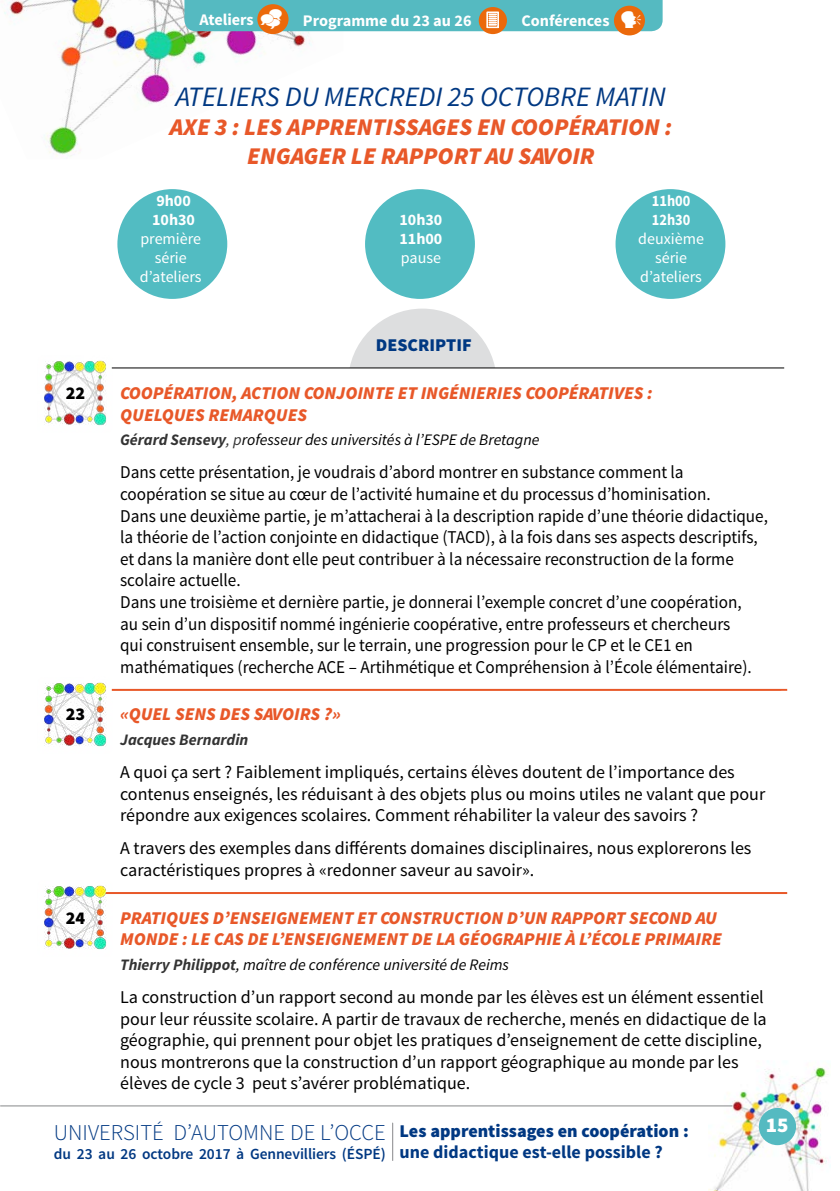
<style>
.page{position:relative;width:840px;height:1191px;background:#fff}
.page>*{position:absolute;margin:0;border:0;box-sizing:border-box;transform-origin:0 0}
.TITRE_ATELIER{font:italic 28px "Source Sans Pro";color:#003882}
.TITRE_ATELIER-2{font:italic 900 24px/28.8px "Source Sans Pro";color:#e85829;text-align:center}
.t1{font:300 22.6px "Source Sans Pro";color:#003882}
.t2{font:900 21px "Source Sans Pro";color:#fff}
.TEXTE_ATELIER{font:18px/21.6px "Source Sans Pro";color:#000;scale:.95 1}
.TEXTE_ATELIER-2{font:18px/21.6px "Source Sans Pro";color:#000}
.TITRE_ATELIER-3{font:italic 900 18px/21.6px "Source Sans Pro";color:#e85829}
.TEXTE_ATELIER-3{font:900 18px "Source Sans Pro";color:#003882}
.t3{font:700 18px "Source Sans Pro";color:#003882}
.CONTENU{font:900 18px "Source Sans Pro";color:#000}
.t4{font:700 16.2px "Source Sans Pro";color:#fff}
.ANIMATEUR{font:italic 16px "Source Sans Pro";color:#000}
.CONTENU-2{font:16px/19.2px "Source Sans Pro";color:#fff;text-align:center}
.CONTENU-3{font:700 16px "Source Sans Pro";color:#fff}
.ANIMATEUR-2{font:italic 700 16px "Source Sans Pro";color:#333}
.CONTENU-4{font:700 16px "Source Sans Pro";color:#fff;scale:.9 1}
.t5{font:600 15.4px "Source Sans Pro";letter-spacing:-.005em;color:#003882}
.s1{font-weight:700;color:#333}
.s2{color:#333}
</style>
<div class="page">
<img style="left:708px;top:1067px;width:119px;height:124px">
<hr style="left:392px;top:1123px;width:1px;height:37px;background:#87888a">
<hr style="left:0;top:1105px;width:731px;height:1px;background:#87888a">
<div style="left:758px;top:1108px;width:37px;height:37px;background:#55bac1;border-radius:50%"></div>
<div style="left:117px;top:189px;width:110px;height:110px;background:#52bcc2;border-radius:50%"></div>
<div style="left:365px;top:189px;width:109px;height:110px;background:#52bcc2;border-radius:50%"></div>
<div style="left:615px;top:189px;width:110px;height:110px;background:#52bcc2;border-radius:50%"></div>
<img style="left:4px;top:0;width:339px;height:157px">
<div style="left:348px;top:308px;width:148px;height:149px;background:#dddedf;border-radius:50%"></div>
<svg style="left:114px;top:368px;width:669px;height:321px"></svg>
<hr style="left:112px;top:367px;width:671px;height:1px;background:#000">
<hr style="left:112px;top:689px;width:674px;height:2px;background:#e85829">
<hr style="left:106px;top:892px;width:680px;height:2px;background:#e85829">
<img style="left:44px;top:360px;width:70px;height:66px">
<img style="left:44px;top:682px;width:70px;height:65px">
<img style="left:44px;top:885px;width:63px;height:65px">
<div style="left:257px;top:4px;width:31px;height:30px;background:#eb690b;border-radius:50%"></div>
<div style="left:478px;top:7px;width:28px;height:27px;background:#eb690b;border-radius:50%"></div>
<div style="left:613px;top:6px;width:31px;height:29px;background:#eb690b;border-radius:50%"></div>
<svg style="left:184px;top:0;width:478px;height:31px;background:#69b1ac"></svg>
<p class="t4" style="left:199px;top:9px;width:56px">Ateliers</p>
<p class="t4" style="left:303px;top:10px;width:308px">Programme du 23 au 26 ✓ Conférences</p>
<p class="TITRE_ATELIER" style="left:176px;top:79px;width:491px">ATELIERS DU MERCREDI 25 OCTOBRE MATIN</p>
<p class="TITRE_ATELIER-2" style="left:170px;top:112px;width:503px">AXE 3 : LES APPRENTISSAGES EN COOPÉRATION :<br>ENGAGER LE RAPPORT AU SAVOIR</p>
<p class="CONTENU-3" style="left:156px;top:190px;width:36px">9h00</p>
<p class="CONTENU-3" style="left:152px;top:209px;width:44px">10h30</p>
<p class="CONTENU-2" style="left:140px;top:229px;width:62px">première</p>
<p class="CONTENU-2" style="left:140px;top:248px;width:63px">série d’ateliers</p>
<p class="CONTENU-4" style="left:651px;top:190px;width:44px">11h00</p>
<p class="CONTENU-4" style="left:651px;top:209px;width:44px">12h30</p>
<p class="CONTENU-2" style="left:638px;top:229px;width:67px">deuxième</p>
<p class="CONTENU-2" style="left:640px;top:248px;width:63px">série d’ateliers</p>
<p class="CONTENU-3" style="left:399px;top:209px;width:44px">10h30</p>
<p class="CONTENU-3" style="left:399px;top:228px;width:44px">11h00</p>
<p class="CONTENU-2" style="left:400px;top:248px;width:42px">pause</p>
<p class="TEXTE_ATELIER-3" style="left:375px;top:333px;width:97px">DESCRIPTIF</p>
<p class="CONTENU" style="left:66px;top:381px;width:21px">22</p>
<p class="TITRE_ATELIER-3" style="left:120px;top:382px;width:533px">COOPÉRATION, ACTION CONJOINTE ET INGÉNIERIES COOPÉRATIVES :<br>QUELQUES REMARQUES</p>
<p class="ANIMATEUR" style="left:120px;top:430px;width:420px"><span class="s1">Gérard Sensevy</span><span class="s2">, p</span>rofesseur des universités à l’ESPE de Bretagne</p>
<p class="TEXTE_ATELIER" style="left:120px;top:462px;width:683px">Dans cette présentation, je voudrais d’abord montrer en substance comment la coopération se situe au cœur de l’activité humaine et du processus d’hominisation.<br>Dans une deuxième partie, je m’attacherai à la description rapide d’une théorie didactique, la théorie de l’action conjointe en didactique (TACD), à la fois dans ses aspects descriptifs, et dans la manière dont elle peut contribuer à la nécessaire reconstruction de la forme scolaire actuelle.<br>Dans une troisième et dernière partie, je donnerai l’exemple concret d’une coopération,<br>au sein d’un dispositif nommé ingénierie coopérative, entre professeurs et chercheurs<br>qui construisent ensemble, sur le terrain, une progression pour le CP et le CE1 en mathématiques (recherche ACE – Artihmétique et Compréhension à l’École élémentaire).</p>
<p class="CONTENU" style="left:66px;top:702px;width:21px">23</p>
<p class="TITRE_ATELIER-3" style="left:120px;top:703px;width:222px">«QUEL SENS DES SAVOIRS ?»</p>
<p class="ANIMATEUR-2" style="left:120px;top:730px;width:130px">Jacques Bernardin</p>
<p class="TEXTE_ATELIER-2" style="left:120px;top:761px;width:646px">A quoi ça sert ? Faiblement impliqués, certains élèves doutent de l’importance des contenus enseignés, les réduisant à des objets plus ou moins utiles ne valant que pour répondre aux exigences scolaires. Comment réhabiliter la valeur des savoirs ?</p>
<p class="TEXTE_ATELIER-2" style="left:120px;top:838px;width:632px">A travers des exemples dans différents domaines disciplinaires, nous explorerons les caractéristiques propres à «redonner saveur au savoir».</p>
<p class="CONTENU" style="left:66px;top:905px;width:21px">24</p>
<p class="TITRE_ATELIER-3" style="left:120px;top:906px;width:602px">PRATIQUES D’ENSEIGNEMENT ET CONSTRUCTION D’UN RAPPORT SECOND AU<br>MONDE : LE CAS DE L’ENSEIGNEMENT DE LA GÉOGRAPHIE À L’ÉCOLE PRIMAIRE</p>
<p class="ANIMATEUR" style="left:120px;top:955px;width:390px"><span class="s1">Thierry Philippot</span>, maître de conférence université de Reims</p>
<p class="TEXTE_ATELIER-2" style="left:120px;top:986px;width:647px">La construction d’un rapport second au monde par les élèves est un élément essentiel pour leur réussite scolaire. A partir de travaux de recherche, menés en didactique de la géographie, qui prennent pour objet les pratiques d’enseignement de cette discipline, nous montrerons que la construction d’un rapport géographique au monde par les élèves de cycle 3 peut s’avérer problématique.</p>
<p class="t1" style="left:54px;top:1118px;width:333px">UNIVERSITÉ D’AUTOMNE DE L’OCCE</p>
<p class="t5" style="left:54px;top:1143px;width:333px">du 23 au 26 octobre 2017 à Gennevilliers (ÉSPÉ)</p>
<p class="TEXTE_ATELIER-3" style="left:399px;top:1118px;width:290px">Les apprentissages en coopération :</p>
<p class="t3" style="left:399px;top:1140px;width:264px">une didactique est-elle possible ?</p>
<p class="t2" style="left:765px;top:1111px;width:24px">15</p>
</div>
